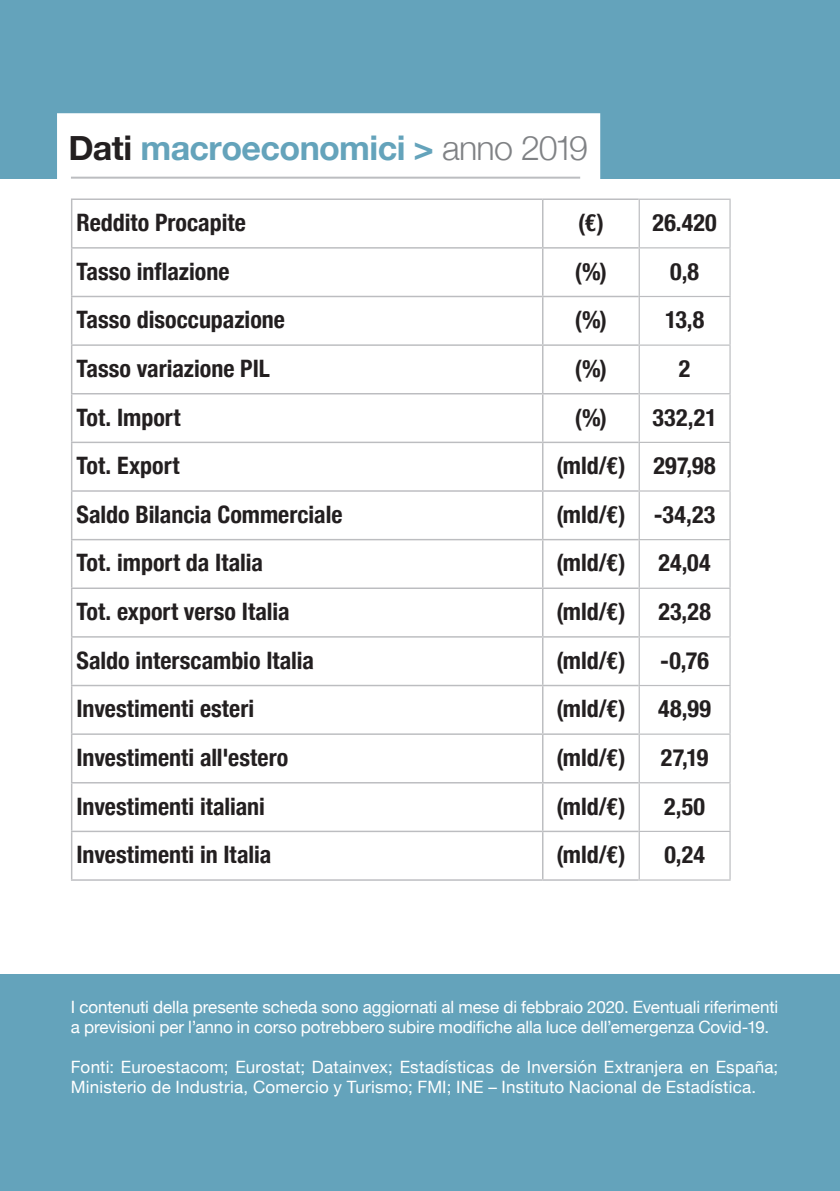
<style>
.page{position:relative;width:840px;height:1191px;background:#fff}
.page>*{position:absolute;margin:0;border:0;box-sizing:border-box;transform-origin:0 0}
.t1{font:700 34px "Helvetica Neue";letter-spacing:-.015em;color:#64a3bb}
.t2{font:700 condensed 24px "Helvetica Neue";color:#231f20}
.t3{font:17px/20px "Helvetica Neue";color:#fff}
.s1{color:#231f20}
.s2{font-weight:300;color:#808285}
</style>
<div class="page">
<div style="left:0;top:0;width:839px;height:179px;background:#64a3bb"></div>
<div style="left:57px;top:113px;width:543px;height:70px;background:#fff"></div>
<div style="left:0;top:974px;width:839px;height:217px;background:#64a3bb"></div>
<hr style="left:71px;top:177px;width:509px;height:2px;background:#bcbdc0">
<hr style="left:71px;top:198px;width:471px;height:2px;background:#bcbdc0">
<hr style="left:71px;top:200px;width:1px;height:47px;background:#bcbdc0">
<hr style="left:542px;top:198px;width:96px;height:2px;background:#bcbdc0">
<hr style="left:541px;top:200px;width:2px;height:47px;background:#bcbdc0">
<hr style="left:71px;top:247px;width:471px;height:2px;background:#bcbdc0">
<hr style="left:71px;top:249px;width:1px;height:47px;background:#bcbdc0">
<hr style="left:542px;top:247px;width:96px;height:2px;background:#bcbdc0">
<hr style="left:541px;top:249px;width:2px;height:47px;background:#bcbdc0">
<hr style="left:71px;top:296px;width:471px;height:1px;background:#bcbdc0">
<hr style="left:71px;top:297px;width:1px;height:47px;background:#bcbdc0">
<hr style="left:542px;top:296px;width:96px;height:1px;background:#bcbdc0">
<hr style="left:541px;top:297px;width:2px;height:47px;background:#bcbdc0">
<hr style="left:71px;top:344px;width:471px;height:2px;background:#bcbdc0">
<hr style="left:71px;top:346px;width:1px;height:47px;background:#bcbdc0">
<hr style="left:542px;top:344px;width:96px;height:2px;background:#bcbdc0">
<hr style="left:541px;top:346px;width:2px;height:47px;background:#bcbdc0">
<hr style="left:71px;top:393px;width:471px;height:1px;background:#bcbdc0">
<hr style="left:71px;top:394px;width:1px;height:47px;background:#bcbdc0">
<hr style="left:542px;top:393px;width:96px;height:1px;background:#bcbdc0">
<hr style="left:541px;top:394px;width:2px;height:47px;background:#bcbdc0">
<hr style="left:71px;top:441px;width:471px;height:2px;background:#bcbdc0">
<hr style="left:71px;top:443px;width:1px;height:47px;background:#bcbdc0">
<hr style="left:542px;top:441px;width:96px;height:2px;background:#bcbdc0">
<hr style="left:541px;top:443px;width:2px;height:47px;background:#bcbdc0">
<hr style="left:71px;top:490px;width:471px;height:2px;background:#bcbdc0">
<hr style="left:71px;top:492px;width:1px;height:47px;background:#bcbdc0">
<hr style="left:542px;top:490px;width:96px;height:2px;background:#bcbdc0">
<hr style="left:541px;top:492px;width:2px;height:47px;background:#bcbdc0">
<hr style="left:71px;top:539px;width:471px;height:1px;background:#bcbdc0">
<hr style="left:71px;top:540px;width:1px;height:47px;background:#bcbdc0">
<hr style="left:542px;top:539px;width:96px;height:1px;background:#bcbdc0">
<hr style="left:541px;top:540px;width:2px;height:47px;background:#bcbdc0">
<hr style="left:71px;top:587px;width:471px;height:2px;background:#bcbdc0">
<hr style="left:71px;top:589px;width:1px;height:47px;background:#bcbdc0">
<hr style="left:542px;top:587px;width:96px;height:2px;background:#bcbdc0">
<hr style="left:541px;top:589px;width:2px;height:47px;background:#bcbdc0">
<hr style="left:71px;top:636px;width:471px;height:1px;background:#bcbdc0">
<hr style="left:71px;top:637px;width:1px;height:48px;background:#bcbdc0">
<hr style="left:542px;top:636px;width:96px;height:1px;background:#bcbdc0">
<hr style="left:541px;top:637px;width:2px;height:48px;background:#bcbdc0">
<hr style="left:71px;top:685px;width:471px;height:1px;background:#bcbdc0">
<hr style="left:71px;top:686px;width:1px;height:47px;background:#bcbdc0">
<hr style="left:542px;top:685px;width:96px;height:1px;background:#bcbdc0">
<hr style="left:541px;top:686px;width:2px;height:47px;background:#bcbdc0">
<hr style="left:71px;top:733px;width:471px;height:2px;background:#bcbdc0">
<hr style="left:71px;top:735px;width:1px;height:47px;background:#bcbdc0">
<hr style="left:542px;top:733px;width:96px;height:2px;background:#bcbdc0">
<hr style="left:541px;top:735px;width:2px;height:47px;background:#bcbdc0">
<hr style="left:71px;top:782px;width:471px;height:1px;background:#bcbdc0">
<hr style="left:71px;top:783px;width:1px;height:47px;background:#bcbdc0">
<hr style="left:542px;top:782px;width:96px;height:1px;background:#bcbdc0">
<hr style="left:541px;top:783px;width:2px;height:47px;background:#bcbdc0">
<hr style="left:71px;top:830px;width:471px;height:2px;background:#bcbdc0">
<hr style="left:71px;top:832px;width:1px;height:47px;background:#bcbdc0">
<hr style="left:542px;top:830px;width:96px;height:2px;background:#bcbdc0">
<hr style="left:541px;top:832px;width:2px;height:47px;background:#bcbdc0">
<hr style="left:71px;top:879px;width:471px;height:1px;background:#bcbdc0">
<hr style="left:542px;top:879px;width:96px;height:1px;background:#bcbdc0">
<hr style="left:638px;top:199px;width:92px;height:1px;background:#bcbdc0">
<hr style="left:638px;top:200px;width:1px;height:47px;background:#bcbdc0">
<hr style="left:729px;top:200px;width:1px;height:47px;background:#bcbdc0">
<hr style="left:638px;top:247px;width:92px;height:1px;background:#bcbdc0">
<hr style="left:638px;top:248px;width:1px;height:48px;background:#bcbdc0">
<hr style="left:729px;top:248px;width:1px;height:48px;background:#bcbdc0">
<hr style="left:638px;top:296px;width:92px;height:1px;background:#bcbdc0">
<hr style="left:638px;top:297px;width:1px;height:47px;background:#bcbdc0">
<hr style="left:729px;top:297px;width:1px;height:47px;background:#bcbdc0">
<hr style="left:638px;top:344px;width:92px;height:2px;background:#bcbdc0">
<hr style="left:638px;top:346px;width:1px;height:47px;background:#bcbdc0">
<hr style="left:729px;top:346px;width:1px;height:47px;background:#bcbdc0">
<hr style="left:638px;top:393px;width:92px;height:1px;background:#bcbdc0">
<hr style="left:638px;top:394px;width:1px;height:48px;background:#bcbdc0">
<hr style="left:729px;top:394px;width:1px;height:48px;background:#bcbdc0">
<hr style="left:638px;top:442px;width:92px;height:1px;background:#bcbdc0">
<hr style="left:638px;top:443px;width:1px;height:47px;background:#bcbdc0">
<hr style="left:729px;top:443px;width:1px;height:47px;background:#bcbdc0">
<hr style="left:638px;top:490px;width:92px;height:1px;background:#bcbdc0">
<hr style="left:638px;top:491px;width:1px;height:48px;background:#bcbdc0">
<hr style="left:729px;top:491px;width:1px;height:48px;background:#bcbdc0">
<hr style="left:638px;top:539px;width:92px;height:1px;background:#bcbdc0">
<hr style="left:638px;top:540px;width:1px;height:47px;background:#bcbdc0">
<hr style="left:729px;top:540px;width:1px;height:47px;background:#bcbdc0">
<hr style="left:638px;top:587px;width:92px;height:2px;background:#bcbdc0">
<hr style="left:638px;top:589px;width:1px;height:47px;background:#bcbdc0">
<hr style="left:729px;top:589px;width:1px;height:47px;background:#bcbdc0">
<hr style="left:638px;top:636px;width:92px;height:1px;background:#bcbdc0">
<hr style="left:638px;top:637px;width:1px;height:48px;background:#bcbdc0">
<hr style="left:729px;top:637px;width:1px;height:48px;background:#bcbdc0">
<hr style="left:638px;top:685px;width:92px;height:1px;background:#bcbdc0">
<hr style="left:638px;top:686px;width:1px;height:47px;background:#bcbdc0">
<hr style="left:729px;top:686px;width:1px;height:47px;background:#bcbdc0">
<hr style="left:638px;top:733px;width:92px;height:1px;background:#bcbdc0">
<hr style="left:638px;top:734px;width:1px;height:48px;background:#bcbdc0">
<hr style="left:729px;top:734px;width:1px;height:48px;background:#bcbdc0">
<hr style="left:638px;top:782px;width:92px;height:1px;background:#bcbdc0">
<hr style="left:638px;top:783px;width:1px;height:47px;background:#bcbdc0">
<hr style="left:729px;top:783px;width:1px;height:47px;background:#bcbdc0">
<hr style="left:638px;top:830px;width:92px;height:2px;background:#bcbdc0">
<hr style="left:638px;top:832px;width:1px;height:47px;background:#bcbdc0">
<hr style="left:729px;top:832px;width:1px;height:47px;background:#bcbdc0">
<hr style="left:638px;top:879px;width:92px;height:1px;background:#bcbdc0">
<p class="t1" style="left:68px;top:121px;width:521px"><span class="s1">Dati</span> macroeconomici &gt; <span class="s2">anno 2019</span></p>
<p class="t2" style="left:76px;top:203px;width:171px">Reddito Procapite</p>
<p class="t2" style="left:578px;top:203px;width:27px">(€)</p>
<p class="t2" style="left:652px;top:203px;width:66px">26.420</p>
<p class="t2" style="left:76px;top:251px;width:154px">Tasso inflazione</p>
<p class="t2" style="left:574px;top:251px;width:34px">(%)</p>
<p class="t2" style="left:670px;top:251px;width:30px">0,8</p>
<p class="t2" style="left:76px;top:300px;width:210px">Tasso disoccupazione</p>
<p class="t2" style="left:574px;top:300px;width:34px">(%)</p>
<p class="t2" style="left:664px;top:300px;width:41px">13,8</p>
<p class="t2" style="left:76px;top:348px;width:195px">Tasso variazione PIL</p>
<p class="t2" style="left:574px;top:348px;width:34px">(%)</p>
<p class="t2" style="left:678px;top:348px;width:13px">2</p>
<p class="t2" style="left:76px;top:397px;width:105px">Tot. Import</p>
<p class="t2" style="left:574px;top:397px;width:34px">(%)</p>
<p class="t2" style="left:652px;top:397px;width:66px">332,21</p>
<p class="t2" style="left:76px;top:446px;width:104px">Tot. Export</p>
<p class="t2" style="left:556px;top:446px;width:71px">(mld/€)</p>
<p class="t2" style="left:653px;top:446px;width:64px">297,98</p>
<p class="t2" style="left:76px;top:494px;width:267px">Saldo Bilancia Commerciale</p>
<p class="t2" style="left:556px;top:494px;width:71px">(mld/€)</p>
<p class="t2" style="left:653px;top:494px;width:63px">-34,23</p>
<p class="t2" style="left:76px;top:543px;width:188px">Tot. import da Italia</p>
<p class="t2" style="left:556px;top:543px;width:71px">(mld/€)</p>
<p class="t2" style="left:658px;top:543px;width:54px">24,04</p>
<p class="t2" style="left:76px;top:591px;width:214px">Tot. export verso Italia</p>
<p class="t2" style="left:556px;top:591px;width:71px">(mld/€)</p>
<p class="t2" style="left:658px;top:591px;width:54px">23,28</p>
<p class="t2" style="left:76px;top:640px;width:239px">Saldo interscambio Italia</p>
<p class="t2" style="left:556px;top:640px;width:71px">(mld/€)</p>
<p class="t2" style="left:659px;top:640px;width:50px">-0,76</p>
<p class="t2" style="left:76px;top:689px;width:179px">Investimenti esteri</p>
<p class="t2" style="left:556px;top:689px;width:71px">(mld/€)</p>
<p class="t2" style="left:657px;top:689px;width:54px">48,99</p>
<p class="t2" style="left:76px;top:737px;width:213px">Investimenti all'estero</p>
<p class="t2" style="left:556px;top:737px;width:71px">(mld/€)</p>
<p class="t2" style="left:660px;top:737px;width:49px">27,19</p>
<p class="t2" style="left:76px;top:786px;width:190px">Investimenti italiani</p>
<p class="t2" style="left:556px;top:786px;width:71px">(mld/€)</p>
<p class="t2" style="left:663px;top:786px;width:42px">2,50</p>
<p class="t2" style="left:76px;top:834px;width:196px">Investimenti in Italia</p>
<p class="t2" style="left:556px;top:834px;width:71px">(mld/€)</p>
<p class="t2" style="left:664px;top:834px;width:42px">0,24</p>
<p class="t3" style="left:71px;top:997px;width:708px">I contenuti della presente scheda sono aggiornati al mese di febbraio 2020. Eventuali riferimenti a previsioni per l’anno in corso potrebbero subire modifiche alla luce dell’emergenza Covid-19.</p>
<p class="t3" style="left:71px;top:1057px;width:708px">Fonti: Euroestacom; Eurostat; Datainvex; Estadísticas de Inversión Extranjera en España;<br>Ministerio de Industria, Comercio y Turismo; FMI; INE – Instituto Nacional de Estadística.</p>
</div>
